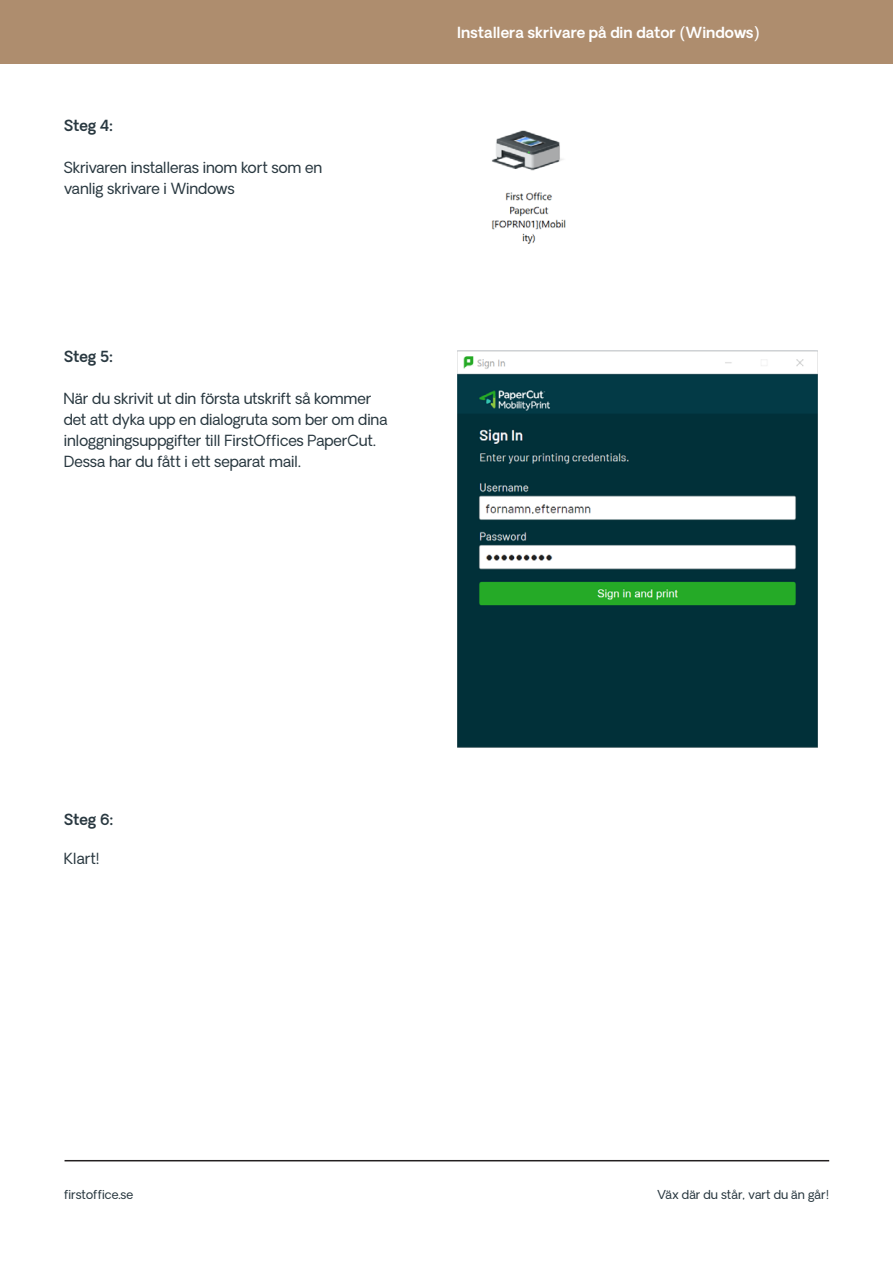
<style>
.page{position:relative;width:893px;height:1263px;background:#fff}
.page>*{position:absolute;margin:0;border:0;box-sizing:border-box;transform-origin:0 0}
.t1{font:15px/21px "Oakes Grotesk";letter-spacing:-.01em;color:#293840}
.t2{font:600 15px "Oakes Grotesk";color:#fff}
.t3{font:600 15px "Oakes Grotesk";color:#293840}
.t4{font:12.15px "Oakes Grotesk";color:#293840}
</style>
<div class="page">
<div style="left:0;top:0;width:893px;height:64px;background:#ae8d6e"></div>
<img style="left:491px;top:130px;width:75px;height:114px">
<hr style="left:65px;top:1160px;width:764px;height:1px;background:#231f20">
<img style="left:457px;top:351px;width:361px;height:396px">
<p class="t3" style="left:64px;top:115px;width:51px">Steg 4:</p>
<p class="t1" style="left:64px;top:157px;width:260px">Skrivaren installeras inom kort som en vanlig skrivare i Windows</p>
<p class="t3" style="left:64px;top:347px;width:51px">Steg 5:</p>
<p class="t1" style="left:64px;top:389px;width:325px">När du skrivit ut din första utskrift så kommer det att dyka upp en dialogruta som ber om dina inloggningsuppgifter till FirstOffices PaperCut.<br>Dessa har du fått i ett separat mail.</p>
<p class="t2" style="left:457px;top:22px;width:304px">Installera skrivare på din dator (Windows)</p>
<p class="t3" style="left:64px;top:810px;width:52px">Steg 6:</p>
<p class="t1" style="left:64px;top:849px;width:38px">Klart!</p>
<p class="t4" style="left:64px;top:1187px;width:71px">firstoffice.se</p>
<p class="t4" style="left:657px;top:1187px;width:173px">Väx där du står, vart du än går!</p>
</div>
